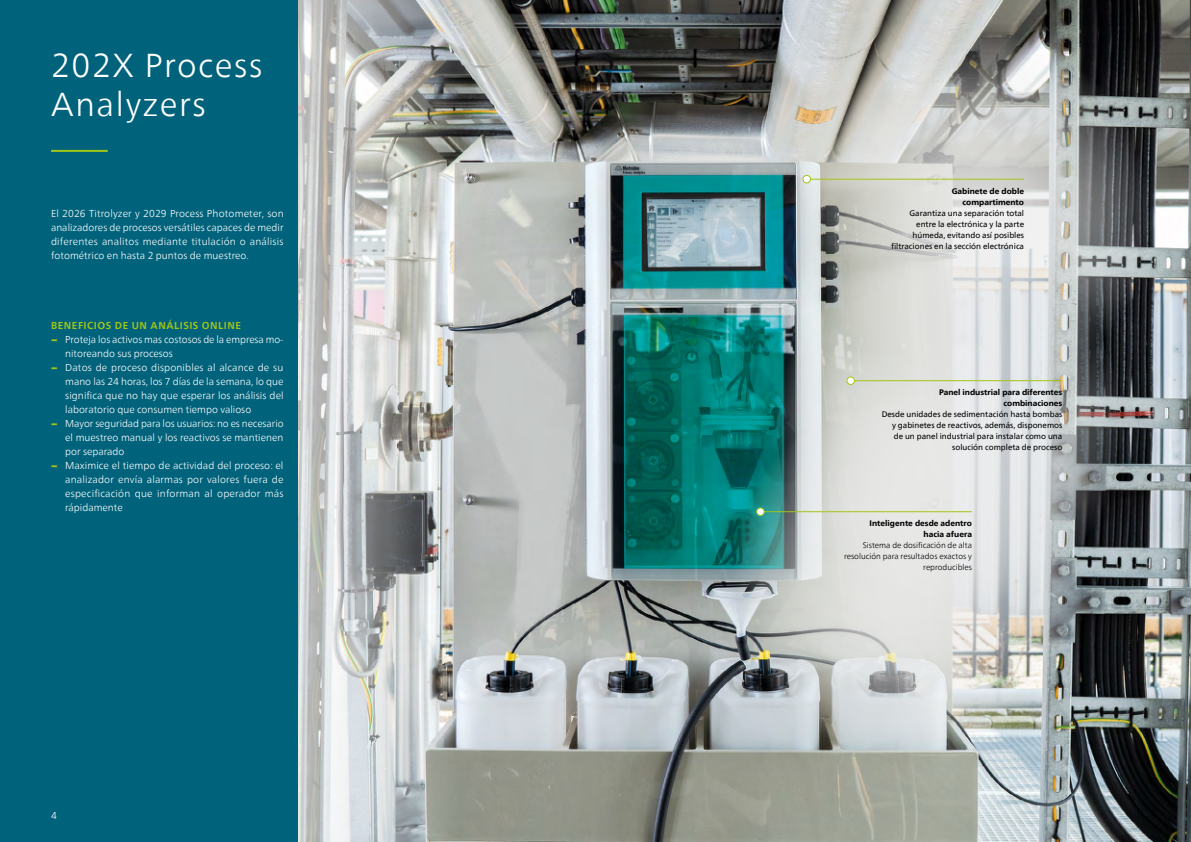
<style>
.page{position:relative;width:1191px;height:842px;background:#fff}
.page>*{position:absolute;margin:0;border:0;box-sizing:border-box;transform-origin:0 0}
.t1{font:300 33px/39px "Neue Frutiger World";letter-spacing:.05em;color:#fff}
.t2{font:300 10px/14px "Neue Frutiger World";color:#fff;text-align:justify}
.t3{font:300 10px "Neue Frutiger World";letter-spacing:.02em;color:#fff}
.t4{font:700 10px "Neue Frutiger World";letter-spacing:.05em;color:#a2c617}
.t5{font:8px/11px "Neue Frutiger World";color:#000;text-align:right}
.t6{font:800 8px/11px "Neue Frutiger World";color:#000;text-align:right}
.t7{font:300 8px/11px "Neue Frutiger World";color:#000;text-align:right}
.s1{font-family:"Neue Frutiger World Xtra Blk";font-weight:400;color:#a2c617}
</style>
<div class="page">
<img style="left:298px;top:0;width:893px;height:842px">
<div style="left:0;top:0;width:298px;height:842px;background:#00627b"></div>
<img style="left:732px;top:392px;width:350px;height:367px;border-radius:50%">
<svg style="left:773px;top:243px;width:350px;height:368px;background:#c7cbca"></svg>
<svg style="left:801px;top:31px;width:350px;height:368px;background:#bdbfbd"></svg>
<hr style="left:51px;top:150px;width:57px;height:2px;background:#a2c617">
<hr style="left:760px;top:511px;width:212px;height:1px;background:#a2c617">
<div style="left:756px;top:508px;width:8px;height:7px;background:#fff;border-radius:50%"></div>
<div style="left:756px;top:507px;width:8px;height:9px;border:1px solid #a2c617;border-radius:50%"></div>
<hr style="left:806px;top:179px;width:218px;height:1px;background:#a2c617">
<div style="left:803px;top:175px;width:7px;height:8px;background:#fff;border-radius:50%"></div>
<div style="left:802px;top:175px;width:9px;height:8px;border:1px solid #a2c617;border-radius:50%"></div>
<hr style="left:850px;top:380px;width:212px;height:1px;background:#a2c617">
<div style="left:847px;top:377px;width:7px;height:7px;background:#fff;border-radius:50%"></div>
<div style="left:846px;top:376px;width:9px;height:9px;border:1px solid #a2c617;border-radius:50%"></div>
<h1 class="t1" style="left:51px;top:46px;width:213px">202X Process<br>Analyzers</h1>
<p class="t2" style="left:51px;top:206px;width:234px">El 2026 Titrolyzer y 2029 Process Photometer, son analizadores de procesos versátiles capaces de medir diferentes analitos mediante titulación o análisis fotométrico en hasta 2 puntos de muestreo.</p>
<p class="t4" style="left:51px;top:317px;width:192px">BENEFICIOS DE UN ANÁLISIS ONLINE</p>
<p class="t2" style="left:51px;top:332px;width:234px"><span class="s1">−</span> Proteja los activos mas costosos de la empresa mo-</p>
<p class="t2" style="left:65px;top:346px;width:109px">nitoreando sus procesos</p>
<p class="t2" style="left:51px;top:360px;width:234px"><span class="s1">−</span> Datos de proceso disponibles al alcance de su</p>
<p class="t2" style="left:65px;top:374px;width:220px">mano las 24 horas, los 7 días de la semana, lo que</p>
<p class="t2" style="left:65px;top:388px;width:220px">significa que no hay que esperar los análisis del</p>
<p class="t2" style="left:65px;top:402px;width:187px">laboratorio que consumen tiempo valioso</p>
<p class="t2" style="left:51px;top:416px;width:234px"><span class="s1">−</span> Mayor seguridad para los usuarios: no es necesario</p>
<p class="t2" style="left:65px;top:430px;width:220px">el muestreo manual y los reactivos se mantienen</p>
<p class="t2" style="left:65px;top:444px;width:61px">por separado</p>
<p class="t2" style="left:51px;top:458px;width:234px"><span class="s1">−</span> Maximice el tiempo de actividad del proceso: el</p>
<p class="t2" style="left:65px;top:472px;width:220px">analizador envía alarmas por valores fuera de</p>
<p class="t3" style="left:65px;top:486px;width:220px">especificación que informan al operador más</p>
<p class="t2" style="left:65px;top:500px;width:59px">rápidamente</p>
<p class="t2" style="left:51px;top:808px;width:7px">4</p>
<p class="t6" style="left:951px;top:185px;width:74px">Gabinete de doble compartimento</p>
<p class="t5" style="left:891px;top:208px;width:135px">Garantiza una separación total entre la electrónica y la parte húmeda, evitando así posibles filtraciones en la sección electrónica</p>
<p class="t6" style="left:939px;top:387px;width:125px">Panel industrial para diferentes combinaciones</p>
<p class="t5" style="left:881px;top:409px;width:182px">Desde unidades de sedimentación hasta bombas y gabinetes de reactivos, además, disponemos de un panel industrial para instalar como una solución completa de proceso</p>
<p class="t6" style="left:869px;top:518px;width:104px">Inteligente desde adentro hacia afuera</p>
<p class="t7" style="left:844px;top:540px;width:129px">Sistema de dosificación de alta resolución para resultados exactos y reproducibles</p>
</div>
